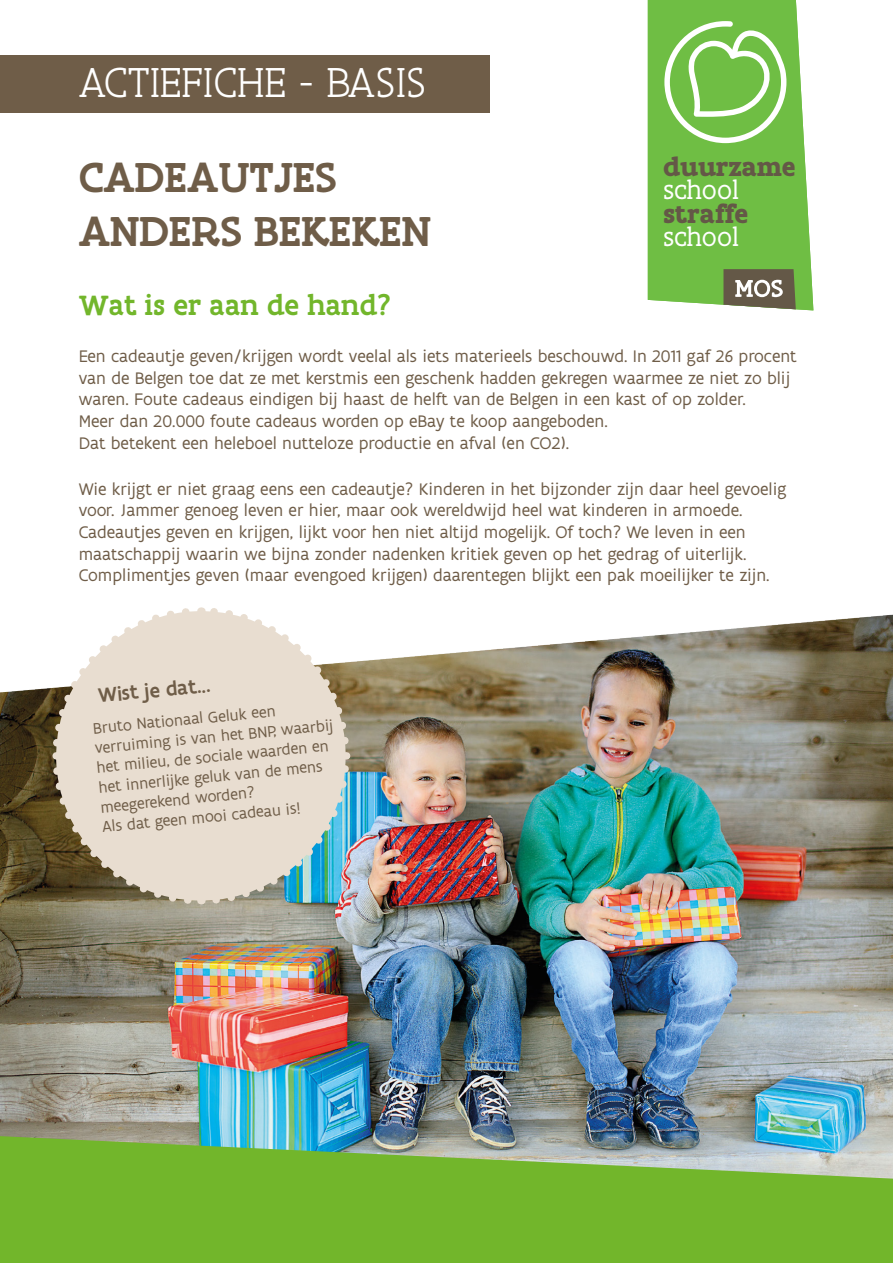
<style>
.page{position:relative;width:893px;height:1263px;background:#fff}
.page>*{position:absolute;margin:0;border:0;box-sizing:border-box;transform-origin:0 0}
.t1{font:500 45px/54px "Flanders Art Serif";color:#6f5d48}
.t2{font:300 45px "Flanders Art Serif";color:#fff}
.t3{font:500 30px "Flanders Art Serif";color:#72b62b}
.t4{font:700 27.75px/23.5px "Flanders Art Serif";letter-spacing:-.015em;color:#645847}
.t5{font:500 21px "Flanders Art Sans";color:#6f5d48}
.basistekst{font:18px/21.6px "Flanders Art Sans";color:#6f5d48}
.t6{font:16.5px/19.8px "Flanders Art Sans";color:#6f5d48}
.s1{font-weight:400;color:#fff}
</style>
<div class="page">
<img style="left:0;top:614px;width:893px;height:522px">
<svg style="left:648px;top:0;width:165px;height:310px;fill:#6fbe44"></svg>
<svg style="left:723px;top:269px;width:73px;height:40px"></svg>
<svg style="left:664px;top:21px;width:122px;height:122px"></svg>
<svg style="left:0;top:1136px;width:893px;height:127px;fill:#72b62b"></svg>
<div style="left:0;top:55px;width:489px;height:57px;background:#6f5d48"></div>
<svg style="left:49px;top:607px;width:304px;height:301px"></svg>
<p class="t2" style="left:79px;top:56px;width:350px">ACTIEFICHE - BASIS</p>
<p class="t1" style="left:79px;top:151px;width:354px">CADEAUTJES<br>ANDERS BEKEKEN</p>
<p class="t4" style="left:663px;top:154px;width:134px">duurzame <span class="s1">school </span>straffe <span class="s1">school</span></p>
<p class="t3" style="left:79px;top:286px;width:314px">Wat is er aan de hand?</p>
<p class="basistekst" style="left:79px;top:346px;width:720px">Een cadeautje geven/krijgen wordt veelal als iets materieels beschouwd. In 2011 gaf 26 procent van de Belgen toe dat ze met kerstmis een geschenk hadden gekregen waarmee ze niet zo blij waren. Foute cadeaus eindigen bij haast de helft van de Belgen in een kast of op zolder.<br>Meer dan 20.000 foute cadeaus worden op eBay te koop aangeboden.<br>Dat betekent een heleboel nutteloze productie en afval (en CO2).</p>
<p class="basistekst" style="left:79px;top:478px;width:709px">Wie krijgt er niet graag eens een cadeautje? Kinderen in het bijzonder zijn daar heel gevoelig voor. Jammer genoeg leven er hier, maar ook wereldwijd heel wat kinderen in armoede.<br>Cadeautjes geven en krijgen, lijkt voor hen niet altijd mogelijk. Of toch? We leven in een maatschappij waarin we bijna zonder nadenken kritiek geven op het gedrag of uiterlijk.<br>Complimentjes geven (maar evengoed krijgen) daarentegen blijkt een pak moeilijker te zijn.</p>
<p class="t5" style="left:97px;top:682px;width:114px;rotate:-5deg">Wist je dat...</p>
<p class="t6" style="left:92px;top:718px;width:241px;rotate:-5deg">Bruto Nationaal Geluk een verruiming is van het BNP, waarbij het milieu, de sociale waarden en het innerlijke geluk van de mens meegerekend worden?<br>Als dat geen mooi cadeau is!</p>
</div>
